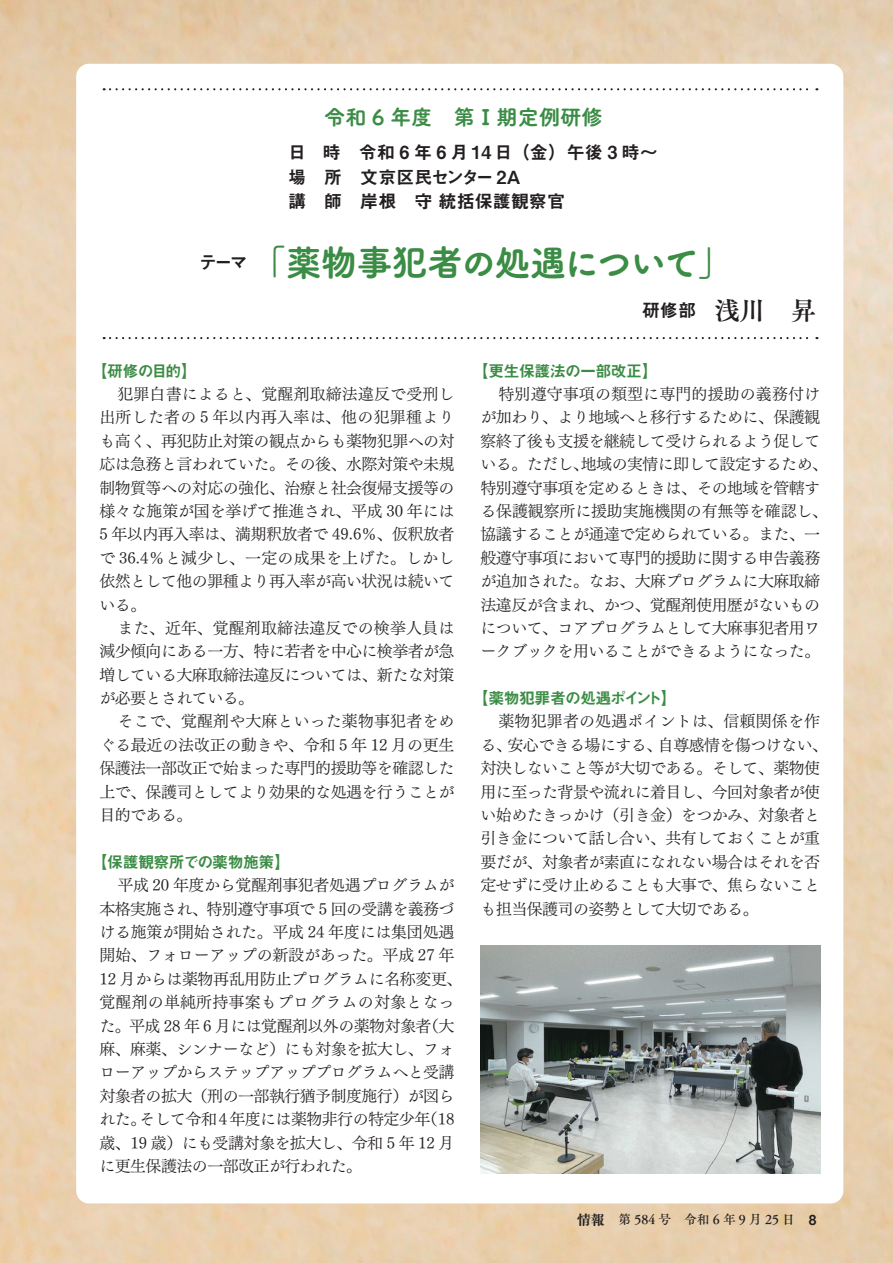
<style>
.page{position:relative;width:893px;height:1263px;background:#fff}
.page>*{position:absolute;margin:0;border:0;box-sizing:border-box;transform-origin:0 0}
.t1{font:36.15px "Tsuku A Rd Gothic Std E";letter-spacing:-.05em;color:#3b8c45}
.t2{font:25.5px "Tsuku A Old Min Pr 6 B";color:#231f20}
.t3{font:21.3px "Tsuku B Rd Gothic Std E";color:#3b8c45}
.t4{font:18px/24.5px "Midashi Go Pro MB31";color:#231f20}
.t5{font:15.9px/23.4px "Tsuku Min Pro R";letter-spacing:-.035em;color:#231f20;text-align:justify}
.t6{font:15.9px/23.4px "Tsuku Min Pro R";letter-spacing:.01em;color:#231f20}
.t7{font:15.9px "Tsuku Min Pro R";letter-spacing:-.01em;color:#231f20}
.t8{font:15.9px "Midashi Go Pro MB31";letter-spacing:-.035em;color:#3b8c45}
.t9{font:15.9px "Tsuku Min Pro R";letter-spacing:.015em;color:#231f20}
.t10{font:15.9px "Midashi Go Pro MB31";letter-spacing:-.06em;color:#3b8c45}
.t11{font:13.8px "Midashi Go Pro MB31";color:#231f20}
.t12{font:12.75px "Tsuku C Old Min Pr 6 D";color:#231f20}
.s1{font-family:"Tsuku BMD Min Std E";font-size:13.8px}
</style>
<div class="page">
<svg style="left:104px;top:88px;width:713px;height:2px"></svg>
<svg style="left:104px;top:337px;width:713px;height:2px"></svg>
<img style="left:480px;top:945px;width:341px;height:229px">
<p class="t4" style="left:199px;top:248px;width:50px">テーマ</p>
<h3 class="t3" style="left:324px;top:100px;width:280px">令和 6 年度　第Ⅰ期定例研修</h3>
<p class="t4" style="left:288px;top:138px;width:371px">日　時　令和 6 年 6 月 14 日（金）午後 3 時~場　所　文京区民センター A2<br>講　師　岸根　守統括保護観察官</p>
<h1 class="t1" style="left:250px;top:234px;width:485px">「薬物事犯者の処遇について「</h1>
<h2 class="t2" style="left:714px;top:287px;width:104px">浅川　昇</h2>
<p class="t4" style="left:624px;top:296px;width:92px">　研修部　</p>
<p class="t8" style="left:91px;top:358px;width:107px">【研修の目的【</p>
<p class="t5" style="left:99px;top:380px;width:357px;text-indent:18px">犯罪白書によると、覚醒剤取締法違反で受刑し出所した者の 5 年以内再入率は、他の犯罪種よりも高く、再犯防止対策の観点からも薬物犯罪への対応は急務と言われていた。その後、水際対策や未規制物質等への対応の強化、治療と社会復帰支援等の様々な施策が国を挙げて推進され、平成 30 年には5 年以内再入率は、満期釈放者で 49.6％、仮釈放者で 36.4％と減少し、一定の成果を上げた。しかし依然として他の罪種より再入率が高い状況は続いている。</p>
<p class="t5" style="left:99px;top:614px;width:357px;text-indent:18px">また、近年、覚醒剤取締法違反での検挙人員は減少傾向にある一方、特に若者を中心に検挙者が急増している大麻取締法違反については、新たな対策が必要とされている。</p>
<p class="t5" style="left:99px;top:708px;width:357px;text-indent:18px">そこで、覚醒剤や大麻といった薬物事犯者をめぐる最近の法改正の動きや、令和 5 年 12 月の更生保護法一部改正で始まった専門的援助等を確認した上で、保護司としてより効果的な処遇を行うことが目的である。</p>
<p class="t8" style="left:91px;top:849px;width:200px">【保護観察所での薬物施策【</p>
<p class="t5" style="left:117px;top:871px;width:338px">平成 20 年度から覚醒剤事犯者処遇プログラムが</p>
<p class="t5" style="left:99px;top:895px;width:357px">本格実施され、特別遵守事項で 5 回の受講を義務づ</p>
<p class="t7" style="left:99px;top:918px;width:356px">ける施策が開始された。平成 24 年度には集団処遇</p>
<p class="t7" style="left:99px;top:941px;width:356px">開始、フォローアップの新設があった。平成 27 年</p>
<p class="t5" style="left:99px;top:965px;width:365px">12 月からは薬物再乱用防止プログラムに名称変更、</p>
<p class="t9" style="left:99px;top:988px;width:357px">覚醒剤の単純所持事案もプログラムの対象となっ</p>
<p class="t5" style="left:423px;top:1012px;width:33px">（大</p>
<p class="t5" style="left:99px;top:1012px;width:333px">た。平成 28 年 6 月には覚醒剤以外の薬物対象者</p>
<p class="t5" style="left:99px;top:1035px;width:357px">麻、麻薬、シンナーなど）にも対象を拡大し、フォ</p>
<p class="t5" style="left:99px;top:1059px;width:357px">ローアップからステップアッププログラムへと受講</p>
<p class="t5" style="left:99px;top:1082px;width:357px">対象者の拡大（刑の一部執行猶予制度施行）が図ら</p>
<p class="t5" style="left:422px;top:1105px;width:34px">)18</p>
<p class="t5" style="left:139px;top:1105px;width:292px">そして令和 4 年度には薬物非行の特定少年</p>
<p class="t5" style="left:99px;top:1105px;width:357px;text-align:left">れた。<br>歳、19 歳）にも受講対象を拡大し、令和 5 年 12 月に更生保護法の一部改正が行われた。</p>
<p class="t8" style="left:473px;top:358px;width:187px">【更生保護法の一部改正【</p>
<p class="t6" style="left:498px;top:380px;width:323px">特別遵守事項の類型に専門的援助の義務付け</p>
<p class="t5" style="left:480px;top:404px;width:341px">が加わり、より地域へと移行するために、保護観</p>
<p class="t5" style="left:480px;top:427px;width:341px">察終了後も支援を継続して受けられるよう促して</p>
<p class="t5" style="left:581px;top:450px;width:249px">地域の実情に即して設定するため、</p>
<p class="t5" style="left:480px;top:450px;width:349px;text-align:left">いる。ただし、<br>特別遵守事項を定めるときは、その地域を管轄する保護観察所に援助実施機関の有無等を確認し、協議することが通達で定められている。また、一般遵守事項において専門的援助に関する申告義務が追加された。なお、大麻プログラムに大麻取締法違反が含まれ、かつ、覚醒剤使用歴がないものについて、コアプログラムとして大麻事犯者用ワークブックを用いることができるようになった。</p>
<p class="t10" style="left:473px;top:685px;width:206px">【薬物犯罪者の処遇ポイント【</p>
<p class="t6" style="left:658px;top:708px;width:172px;text-indent:-159px">薬物犯罪者の処遇ポイントは、信頼関係を作自尊感情を傷つけない、</p>
<p class="t5" style="left:508px;top:731px;width:156px">安心できる場にする、</p>
<p class="t5" style="left:480px;top:731px;width:341px;text-align:left">る、<br>対決しないこと等が大切である。そして、薬物使用に至った背景や流れに着目し、今回対象者が使い始めたきっかけ（引き金）をつかみ、対象者と引き金について話し合い、共有しておくことが重要だが、対象者が素直になれない場合はそれを否定せずに受け止めることも大事で、焦らないことも担当保護司の姿勢として大切である。</p>
<p class="t12" style="left:577px;top:1208px;width:219px"><span class="s1">情報　</span>第 584 号　令和 6 年 9 月 25 日</p>
<p class="t11" style="left:809px;top:1208px;width:9px">8</p>
</div>
